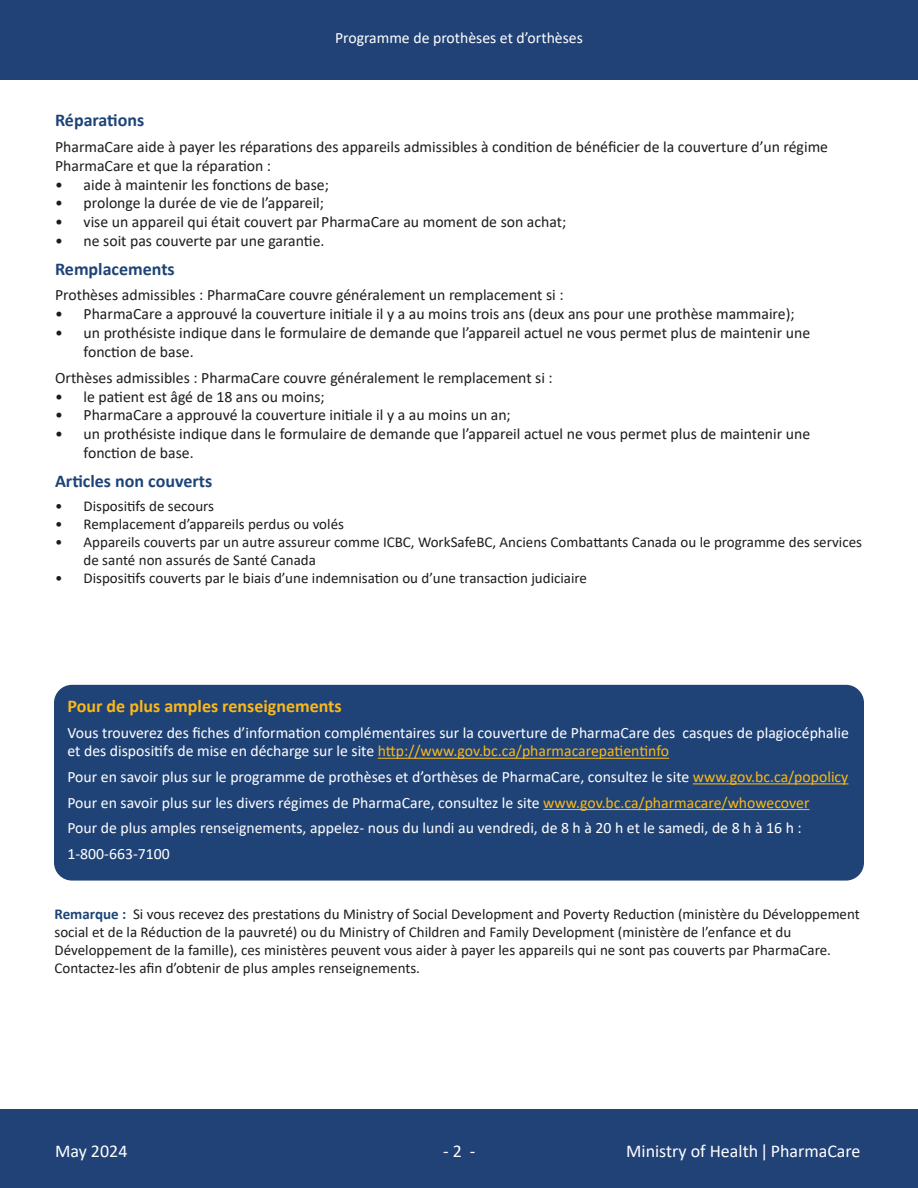
<style>
.page{position:relative;width:918px;height:1188px;background:#fff}
.page>*{position:absolute;margin:0;border:0;box-sizing:border-box;transform-origin:0 0}
.t1{font:700 18px "Calibri";color:#1e4477}
.t2{font:18px "Calibri";color:#fff}
.t3{font:700 18px "Calibri";color:#fab819}
.t4{font:15.75px/18.9px "Calibri";color:#1c1c1c}
.t5{font:15.75px/25.7px "Calibri";color:#fff}
.t6{font:15px/18px "Calibri";color:#1c1c1c}
.s1{color:#fab819}
.s2{color:#fab816}
.s3{font-weight:700;color:#1e4477}
</style>
<div class="page">
<div style="left:0;top:1110px;width:918px;height:78px;background:#214276"></div>
<div style="left:0;top:0;width:918px;height:79px;background:#214276"></div>
<div style="left:54px;top:685px;width:810px;height:196px;background:#204377;border-radius:18px"></div>
<hr style="left:378px;top:758px;width:291px;height:1px;background:#fab819">
<hr style="left:693px;top:783px;width:155px;height:1px;background:#fab816">
<hr style="left:543px;top:809px;width:267px;height:1px;background:#fab816">
<p class="t5" style="left:335px;top:25px;width:249px">Programme de prothèses et d’orthèses</p>
<p class="t1" style="left:55px;top:107px;width:91px">Réparations</p>
<p class="t4" style="left:55px;top:137px;width:775px">PharmaCare aide à payer les réparations des appareils admissibles à condition de bénéficier de la couverture d’un régime<br>PharmaCare et que la réparation :</p>
<p class="t4" style="left:55px;top:174px;width:275px">• aide à maintenir les fonctions de base;</p>
<p class="t4" style="left:55px;top:193px;width:271px">• prolonge la durée de vie de l’appareil;</p>
<p class="t4" style="left:55px;top:212px;width:513px">• vise un appareil qui était couvert par PharmaCare au moment de son achat;</p>
<p class="t4" style="left:55px;top:231px;width:271px">• ne soit pas couverte par une garantie.</p>
<p class="t1" style="left:55px;top:256px;width:121px">Remplacements</p>
<p class="t4" style="left:55px;top:285px;width:510px">Prothèses admissibles : PharmaCare couvre généralement un remplacement si :</p>
<p class="t4" style="left:55px;top:304px;width:741px">• PharmaCare a approuvé la couverture initiale il y a au moins trois ans (deux ans pour une prothèse mammaire);</p>
<p class="t4" style="left:84px;top:323px;width:728px;text-indent:-29px">• un prothésiste indique dans le formulaire de demande que l’appareil actuel ne vous permet plus de maintenir une fonction de base.</p>
<p class="t4" style="left:55px;top:368px;width:499px">Orthèses admissibles : PharmaCare couvre généralement le remplacement si :</p>
<p class="t4" style="left:55px;top:386px;width:271px">• le patient est âgé de 18 ans ou moins;</p>
<p class="t4" style="left:55px;top:405px;width:457px">• PharmaCare a approuvé la couverture initiale il y a au moins un an;</p>
<p class="t4" style="left:84px;top:424px;width:728px;text-indent:-29px">• un prothésiste indique dans le formulaire de demande que l’appareil actuel ne vous permet plus de maintenir une fonction de base.</p>
<p class="t1" style="left:55px;top:468px;width:159px">Articles non couverts</p>
<p class="t6" style="left:55px;top:497px;width:161px">• Dispositifs de secours</p>
<p class="t6" style="left:55px;top:515px;width:290px">• Remplacement d’appareils perdus ou volés</p>
<p class="t6" style="left:84px;top:533px;width:780px;text-indent:-28px">• Appareils couverts par un autre assureur comme ICBC, WorkSafeBC, Anciens Combattants Canada ou le programme des services de santé non assurés de Santé Canada</p>
<p class="t6" style="left:55px;top:569px;width:534px">• Dispositifs couverts par le biais d’une indemnisation ou d’une transaction judiciaire</p>
<p class="t3" style="left:68px;top:693px;width:276px">Pour de plus amples renseignements</p>
<p class="t5" style="left:68px;top:722px;width:783px;line-height:18.9px">Vous trouverez des fiches d’information complémentaires sur la couverture de PharmaCare des casques de plagiocéphalie et des dispositifs de mise en décharge sur le site <span class="s1">http://www.gov.bc.ca/pharmacarepatientinfo</span></p>
<p class="t5" style="left:68px;top:764px;width:782px">Pour en savoir plus sur le programme de prothèses et d’orthèses de PharmaCare, consultez le site <span class="s2">www.gov.bc.ca/popolicy </span>Pour en savoir plus sur les divers régimes de PharmaCare, consultez le site <span class="s2">www.gov.bc.ca/pharmacare/whowecover<br></span>Pour de plus amples renseignements, appelez- nous du lundi au vendredi, de 8 h à 20 h et le samedi, de 8 h à 16 h :<br>1-800-663-7100</p>
<p class="t6" style="left:55px;top:905px;width:807px"><span class="s3">Remarque :</span> Si vous recevez des prestations du Ministry of Social Development and Poverty Reduction (ministère du Développement social et de la Réduction de la pauvreté) ou du Ministry of Children and Family Development (ministère de l’enfance et du Développement de la famille), ces ministères peuvent vous aider à payer les appareils qui ne sont pas couverts par PharmaCare.<br>Contactez-les afin d’obtenir de plus amples renseignements.</p>
<p class="t2" style="left:55px;top:1139px;width:74px">May 2024</p>
<p class="t2" style="left:626px;top:1139px;width:236px">Ministry of Health PharmaCare</p>
<p class="t2" style="left:443px;top:1139px;width:34px">- 2 -</p>
</div>
